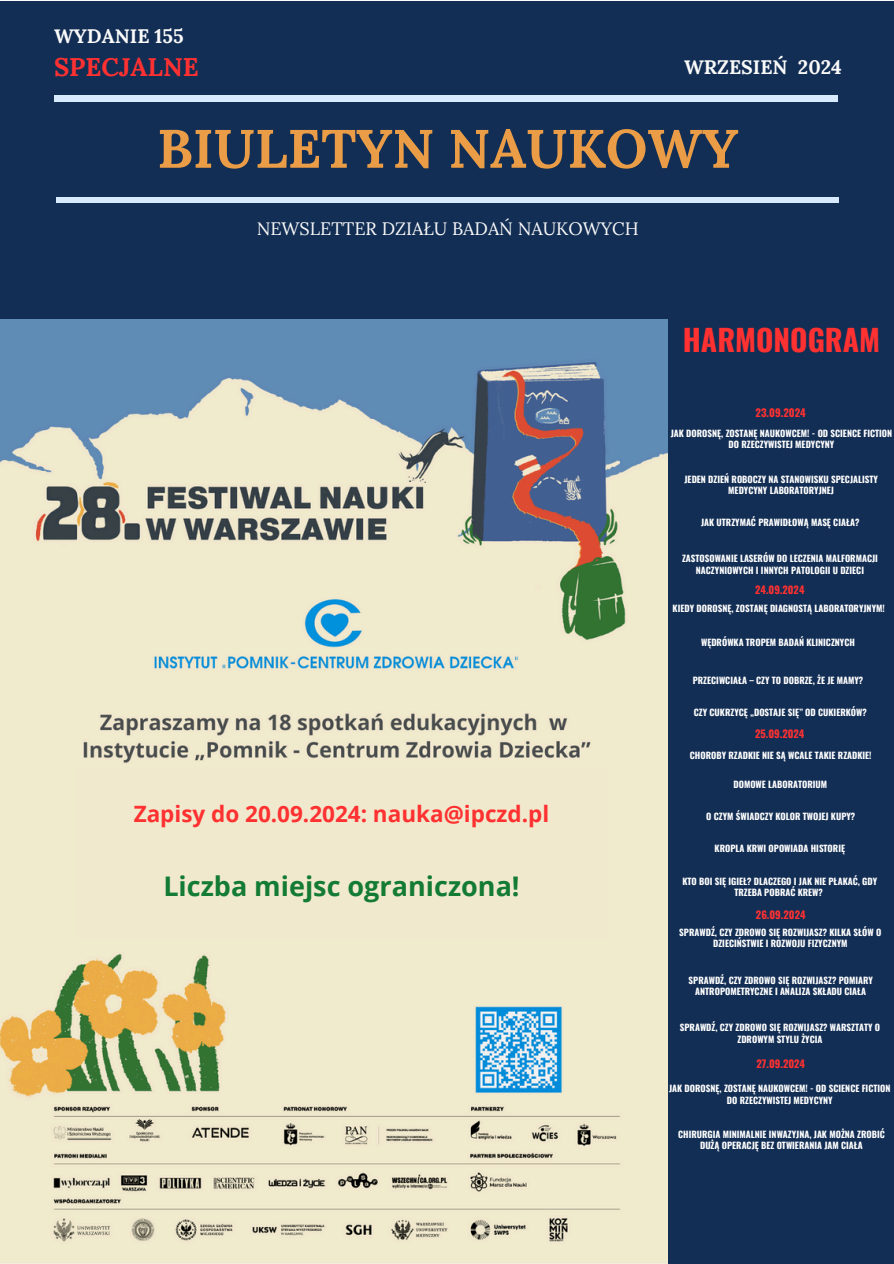
<style>
.page{position:relative;width:894px;height:1264px;background:#fff}
.page>*{position:absolute;margin:0;border:0;box-sizing:border-box;transform-origin:0 0}
.t1{font:700 54px "Lora";color:#ea9d46}
.t2{font:700 29.7px "Oswald";color:#ff3131}
.t3{font:700 27px "Open Sans";color:#137b34}
.t4{font:700 25.5px "Lora";color:#ff3131}
.t5{font:700 22.5px "Open Sans";color:#ff3131}
.t6{font:700 19.5px "Lora";color:#fafafa}
.t7{font:18px "Lora";color:#fafafa}
.t8{font:700 10.65px "Oswald";color:#ff3131}
.t9{font:700 10.5px "Oswald";color:#ff3131}
.t10{font:700 9px/11.2px "Oswald";color:#fff;text-align:center}
</style>
<div class="page">
<div style="left:0;top:2px;width:893px;height:416px;background:#132e54"></div>
<div style="left:666px;top:313px;width:227px;height:950px;background:#132e54"></div>
<div style="left:56px;top:197px;width:782px;height:6px;background:#d8eafe"></div>
<div style="left:54px;top:95px;width:783px;height:6px;background:#d8eafe"></div>
<img style="left:0;top:319px;width:667px;height:944px">
<div style="left:76px;top:767px;width:531px;height:171px;background:#f1e9ce"></div>
<p class="t6" style="left:54px;top:23px;width:131px">WYDANIE 155</p>
<p class="t4" style="left:54px;top:50px;width:146px">SPECJALNE</p>
<h6 class="t6" style="left:683px;top:54px;width:159px">WRZESIEŃ 2024</h6>
<p class="t1" style="left:157px;top:113px;width:582px">BIULETYN NAUKOWY</p>
<h1 class="t7" style="left:256px;top:217px;width:383px">NEWSLETTER DZIAŁU BADAŃ NAUKOWYCH</h1>
<p class="t5" style="left:134px;top:798px;width:417px">Zapisy do 20.09.2024: nauka@ipczd.pl</p>
<p class="t3" style="left:163px;top:866px;width:358px">Liczba miejsc ograniczona!</p>
<h5 class="t2" style="left:682px;top:316px;width:199px">HARMONOGRAM</h5>
<h5 class="t8" style="left:755px;top:405px;width:52px">23.09.2024</h5>
<p class="t10" style="left:670px;top:427px;width:223px">JAK DOROSNĘ, ZOSTANĘ NAUKOWCEM! - OD SCIENCE FICTION<br>DO RZECZYWISTEJ MEDYCYNY</p>
<p class="t10" style="left:684px;top:473px;width:195px">JEDEN DZIEŃ ROBOCZY NA STANOWISKU SPECJALISTY<br>MEDYCYNY LABORATORYJNEJ</p>
<p class="t10" style="left:701px;top:516px;width:160px">JAK UTRZYMAĆ PRAWIDŁOWĄ MASĘ CIAŁA?</p>
<p class="t10" style="left:681px;top:552px;width:197px">ZASTOSOWANIE LASERÓW DO LECZENIA MALFORMACJI<br>NACZYNIOWYCH I INNYCH PATOLOGII U DZIECI</p>
<p class="t9" style="left:755px;top:582px;width:51px">24.09.2024</p>
<p class="t10" style="left:672px;top:602px;width:214px">KIEDY DOROSNĘ, ZOSTANĘ DIAGNOSTĄ LABORATORYJNYM!</p>
<p class="t10" style="left:700px;top:636px;width:155px">WĘDRÓWKA TROPEM BADAŃ KLINICZNYCH</p>
<p class="t10" style="left:692px;top:674px;width:172px">PRZECIWCIAŁA – CZY TO DOBRZE, ŻE JE MAMY?</p>
<p class="t10" style="left:693px;top:706px;width:174px">CZY CUKRZYCĘ „DOSTAJE SIĘ” OD CUKIERKÓW?</p>
<h2 class="t9" style="left:754px;top:725px;width:51px">25.09.2024</h2>
<p class="t10" style="left:689px;top:749px;width:183px">CHOROBY RZADKIE NIE SĄ WCALE TAKIE RZADKIE!</p>
<p class="t10" style="left:733px;top:778px;width:95px">DOMOWE LABORATORIUM</p>
<p class="t10" style="left:706px;top:810px;width:150px">O CZYM ŚWIADCZY KOLOR TWOJEJ KUPY?</p>
<p class="t10" style="left:714px;top:842px;width:132px">KROPLA KRWI OPOWIADA HISTORIĘ</p>
<p class="t10" style="left:682px;top:875px;width:196px">KTO BOI SIĘ IGIEŁ? DLACZEGO I JAK NIE PŁAKAĆ, GDY<br>TRZEBA POBRAĆ KREW?</p>
<p class="t9" style="left:755px;top:906px;width:51px">26.09.2024</p>
<p class="t10" style="left:679px;top:926px;width:203px">SPRAWDŹ, CZY ZDROWO SIĘ ROZWIJASZ? KILKA SŁÓW O<br>DZIECIŃSTWIE I ROZWOJU FIZYCZNYM</p>
<p class="t10" style="left:688px;top:974px;width:186px">SPRAWDŹ, CZY ZDROWO SIĘ ROZWIJASZ? POMIARY<br>ANTROPOMETRYCZNE I ANALIZA SKŁADU CIAŁA</p>
<p class="t10" style="left:679px;top:1021px;width:202px">SPRAWDŹ, CZY ZDROWO SIĘ ROZWIJASZ? WARSZTATY O<br>ZDROWYM STYLU ŻYCIA</p>
<p class="t9" style="left:756px;top:1055px;width:50px">27.09.2024</p>
<p class="t10" style="left:669px;top:1082px;width:223px">JAK DOROSNĘ, ZOSTANĘ NAUKOWCEM! - OD SCIENCE FICTION<br>DO RZECZYWISTEJ MEDYCYNY</p>
<p class="t10" style="left:678px;top:1128px;width:208px">CHIRURGIA MINIMALNIE INWAZYJNA, JAK MOŻNA ZROBIĆ<br>DUŻĄ OPERACJĘ BEZ OTWIERANIA JAM CIAŁA</p>
</div>
